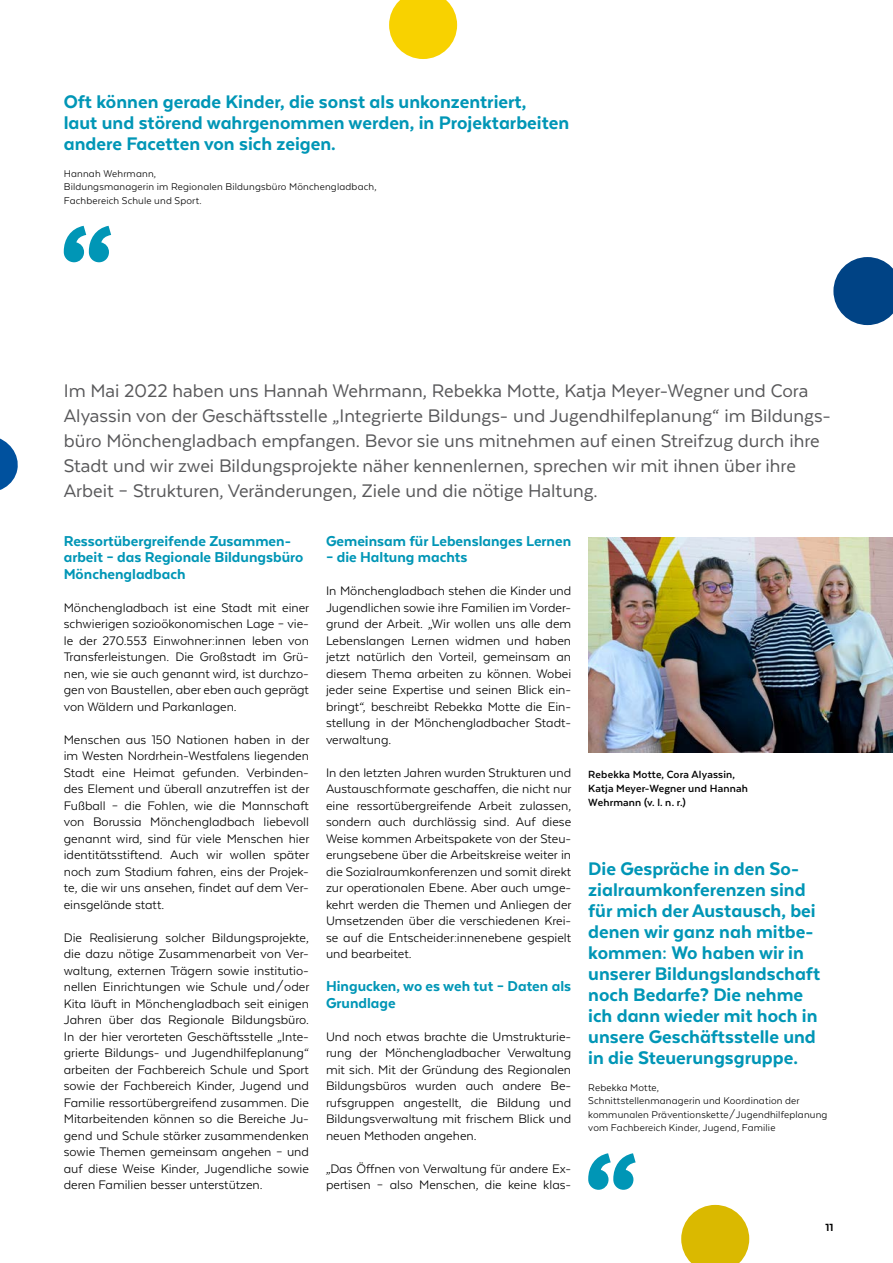
<style>
.page{position:relative;width:893px;height:1263px;background:#fff}
.page>*{position:absolute;margin:0;border:0;box-sizing:border-box;transform-origin:0 0}
.t1{font:21px/25.2px "Texta";color:#58585a}
.t2{font:800 21px/21px "Texta Alt";color:#0096b6}
.t3{font:800 16.5px/16.5px "Texta Alt";color:#0096b6}
.t4{font:14.25px/16.5px "Texta Alt";color:#000;text-align:justify}
.t5{font:700 12px/14.4px "Texta";letter-spacing:.015em;color:#000}
.t6{font:800 12px "Texta Alt";color:#000}
.t7{font:11.25px/13.5px "Texta Alt";letter-spacing:.015em;color:#000}
</style>
<div class="page">
<svg style="left:0;top:438px;width:18px;height:52px"></svg>
<svg style="left:681px;top:1205px;width:68px;height:58px"></svg>
<svg style="left:389px;top:0;width:68px;height:59px"></svg>
<svg style="left:588px;top:1153px;width:48px;height:37px"></svg>
<svg style="left:64px;top:226px;width:47px;height:36px"></svg>
<img style="left:588px;top:538px;width:305px;height:214px">
<svg style="left:833px;top:257px;width:60px;height:68px"></svg>
<p class="t2" style="left:64px;top:91px;width:464px">Oft können gerade Kinder, die sonst als unkonzentriert,</p>
<p class="t2" style="left:64px;top:112px;width:507px">laut und störend wahrgenommen werden, in Projektarbeiten andere Facetten von sich zeigen.</p>
<p class="t7" style="left:64px;top:167px;width:314px">Hannah Wehrmann,<br>Bildungsmanagerin im Regionalen Bildungsbüro Mönchengladbach,<br>Fachbereich Schule und Sport.</p>
<p class="t1" style="left:64px;top:377px;width:769px">Im Mai 2022 haben uns Hannah Wehrmann, Rebekka Motte, Katja Meyer-Wegner und Cora Alyassin von der Geschäftsstelle „Integrierte Bildungs- und Jugendhilfeplanung“ im Bildungs&shy;büro Mönchengladbach empfangen. Bevor sie uns mitnehmen auf einen Streifzug durch ihre Stadt und wir zwei Bildungsprojekte näher kennenlernen, sprechen wir mit ihnen über ihre Arbeit – Strukturen, Veränderungen, Ziele und die nötige Haltung.</p>
<p class="t3" style="left:64px;top:532px;width:241px">Ressortübergreifende Zusammen&shy;arbeit – das Regionale Bildungsbüro<br>Mönchengladbach</p>
<p class="t4" style="left:64px;top:599px;width:247px">Mönchengladbach ist eine Stadt mit einer schwierigen sozioökonomischen Lage – vie&shy;le der 270.553 Einwohner:innen leben von Transferleistungen. Die Großstadt im Grü&shy;nen, wie sie auch genannt wird, ist durchzo&shy;gen von Baustellen, aber eben auch geprägt von Wäldern und Parkanlagen.</p>
<p class="t4" style="left:64px;top:731px;width:247px">Menschen aus 150 Nationen haben in der im Westen Nordrhein-Westfalens liegenden Stadt eine Heimat gefunden. Verbinden&shy;des Element und überall anzutreffen ist der Fußball – die Fohlen, wie die Mannschaft von Borussia Mönchengladbach liebevoll genannt wird, sind für viele Menschen hier identitätsstiftend. Auch wir wollen später noch zum Stadium fahren, eins der Projek&shy;te, die wir uns ansehen, findet auf dem Ver&shy;einsgelände statt.</p>
<p class="t4" style="left:64px;top:929px;width:247px">Die Realisierung solcher Bildungsprojekte, die dazu nötige Zusammenarbeit von Ver&shy;waltung, externen Trägern sowie institutio&shy;nellen Einrichtungen wie Schule und/oder Kita läuft in Mönchengladbach seit einigen Jahren über das Regionale Bildungsbüro.<br>In der hier verorteten Geschäftsstelle „Inte&shy;grierte Bildungs- und Jugendhilfeplanung“ arbeiten der Fachbereich Schule und Sport sowie der Fachbereich Kinder, Jugend und Familie ressortübergreifend zusammen. Die Mitarbeitenden können so die Bereiche Ju&shy;gend und Schule stärker zusammendenken sowie Themen gemeinsam angehen – und auf diese Weise Kinder, Jugendliche sowie deren Familien besser unterstützen.</p>
<p class="t3" style="left:326px;top:532px;width:247px">Gemeinsam für Lebenslanges Lernen</p>
<p class="t3" style="left:326px;top:549px;width:143px">– die Haltung machts</p>
<p class="t4" style="left:326px;top:583px;width:247px">In Mönchengladbach stehen die Kinder und Jugendlichen sowie ihre Familien im Vorder&shy;grund der Arbeit. „Wir wollen uns alle dem Lebenslangen Lernen widmen und haben jetzt natürlich den Vorteil, gemeinsam an diesem Thema arbeiten zu können. Wobei jeder seine Expertise und seinen Blick ein&shy;bringt“, beschreibt Rebekka Motte die Ein&shy;stellung in der Mönchengladbacher Stadt&shy;verwaltung.</p>
<p class="t4" style="left:326px;top:764px;width:247px">In den letzten Jahren wurden Strukturen und Austauschformate geschaffen, die nicht nur eine ressortübergreifende Arbeit zulassen, sondern auch durchlässig sind. Auf diese Weise kommen Arbeitspakete von der Steu&shy;erungsebene über die Arbeitskreise weiter in die Sozialraumkonferenzen und somit direkt zur operationalen Ebene. Aber auch umge&shy;kehrt werden die Themen und Anliegen der Umsetzenden über die verschiedenen Krei&shy;se auf die Entscheider:innenebene gespielt und bearbeitet.</p>
<p class="t3" style="left:326px;top:978px;width:247px">Hingucken, wo es weh tut – Daten als<br>Grundlage</p>
<p class="t4" style="left:326px;top:1028px;width:247px">Und noch etwas brachte die Umstrukturie&shy;rung der Mönchengladbacher Verwaltung mit sich. Mit der Gründung des Regionalen Bildungsbüros wurden auch andere Be&shy;rufsgruppen angestellt, die Bildung und Bildungsverwaltung mit frischem Blick und neuen Methoden angehen.</p>
<p class="t4" style="left:326px;top:1160px;width:247px">„Das Öffnen von Verwaltung für andere Ex&shy;pertisen – also Menschen, die keine klas-</p>
<p class="t5" style="left:588px;top:767px;width:161px">Rebekka Motte, Cora Alyassin,<br>Katja Meyer-Wegner und Hannah<br>Wehrmann (v. l. n. r.)</p>
<p class="t2" style="left:588px;top:858px;width:233px">Die Gespräche in den So&shy;zialraumkonferenzen sind für mich der Austausch, bei denen wir ganz nah mitbe&shy;kommen: Wo haben wir in unserer Bildungslandschaft noch Bedarfe? Die nehme ich dann wieder mit hoch in unsere Geschäftsstelle und in die Steuerungsgruppe.</p>
<p class="t7" style="left:588px;top:1080px;width:241px">Rebekka Motte,<br>Schnittstellenmanagerin und Koordination der kommunalen Präventionskette/Jugendhilfeplanung vom Fachbereich Kinder, Jugend, Familie</p>
<p class="t6" style="left:825px;top:1221px;width:9px">11</p>
</div>
